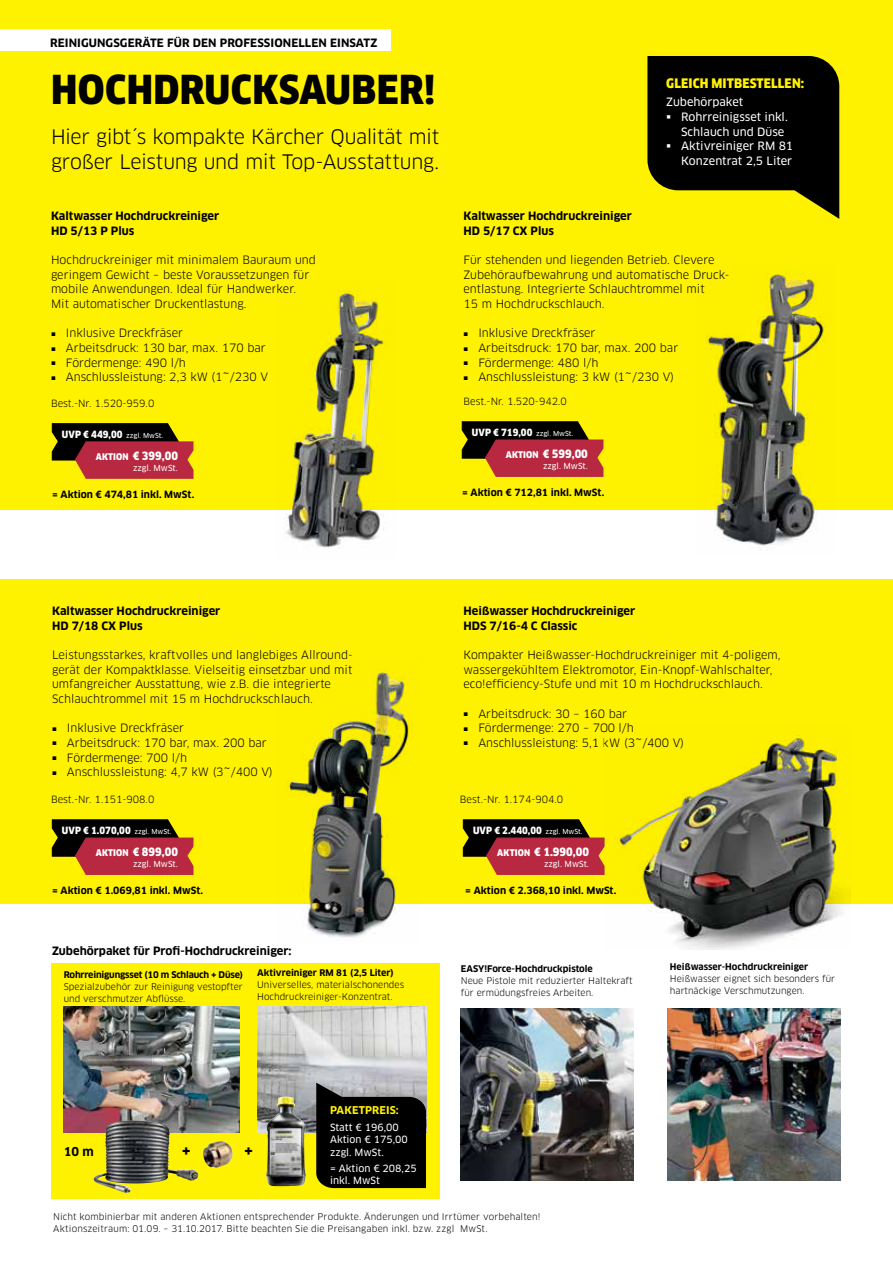
<style>
.page{position:relative;width:893px;height:1263px;background:#fff}
.page>*{position:absolute;margin:0;border:0;box-sizing:border-box;transform-origin:0 0}
.t1{font:900 39px "Clan Pro Narr";letter-spacing:.01em;color:#000}
.t2{font:19.5px/25.3px "Clan Pro";letter-spacing:-.015em;color:#000}
.t3{font:700 15px "Clan Pro";color:#000}
.t4{font:900 12.9px "Clan Pro Narr";letter-spacing:.01em;color:#fff200}
.t5{font:700 12px "Clan Pro";color:#000}
.t6{font:11.25px/14.7px "Clan Pro";color:#000}
.t7{font:700 11.25px/14.7px "Clan Pro";color:#000}
.t8{font:11.25px/14.7px "Clan Pro News";color:#fff;text-align:right}
.t9{font:900 11.25px "Clan Pro Narr";color:#fff}
.t10{font:700 11.25px/14.7px "Clan Pro";color:#fff}
.t11{font:700 10.5px "Clan Pro";color:#fff200}
.t12{font:700 9.75px "Clan Pro";color:#000}
.t13{font:900 9.75px "Clan Pro Narr";color:#fff}
.t14{font:9.75px "Clan Pro";color:#000}
.t15{font:9.75px/12.8px "Clan Pro News";color:#fff}
.t16{font:9px/11.7px "Clan Pro";color:#000}
.t17{font:700 9px "Clan Pro";color:#000}
.t18{font:700 9px "Clan Pro";letter-spacing:-.02em;color:#000}
.t19{font:8.1px "Clan Pro News";color:#fff}
.s1{font-family:"Arial";font-size:7.8px}
.s2{font-family:"Clan Pro News";font-weight:400;font-size:6.75px}
.s3{font-size:9px}
</style>
<div class="page">
<div style="left:0;top:11px;width:893px;height:499px;background:#fff200"></div>
<img style="left:706px;top:274px;width:119px;height:276px">
<img style="left:709px;top:277px;width:73px;height:266px">
<img style="left:289px;top:294px;width:90px;height:251px">
<div style="left:0;top:579px;width:893px;height:325px;background:#fff200"></div>
<img style="left:287px;top:672px;width:122px;height:266px">
<img style="left:290px;top:673px;width:93px;height:259px">
<img style="left:604px;top:735px;width:242px;height:215px">
<img style="left:619px;top:739px;width:177px;height:198px">
<img style="left:461px;top:1008px;width:172px;height:173px">
<img style="left:668px;top:1008px;width:172px;height:173px">
<svg style="left:52px;top:423px;width:141px;height:56px;background:#823422"></svg>
<div style="left:51px;top:963px;width:389px;height:236px;background:#fff200"></div>
<div style="left:0;top:0;width:893px;height:61px;background:#fff200"></div>
<svg style="left:647px;top:56px;width:192px;height:163px"></svg>
<div style="left:0;top:30px;width:390px;height:21px;background:#fff"></div>
<img style="left:64px;top:1006px;width:176px;height:126px">
<img style="left:203px;top:1141px;width:30px;height:27px">
<img style="left:93px;top:1121px;width:97px;height:72px">
<svg style="left:462px;top:421px;width:141px;height:56px;background:#823422"></svg>
<svg style="left:52px;top:819px;width:141px;height:56px;background:#823422"></svg>
<svg style="left:463px;top:819px;width:141px;height:56px;background:#823422"></svg>
<img style="left:257px;top:1006px;width:169px;height:126px">
<img style="left:266px;top:1096px;width:40px;height:90px">
<svg style="left:316px;top:1082px;width:110px;height:106px;background:#191918"></svg>
<p class="t7" style="left:50px;top:35px;width:64px">Reinigungsger</p>
<p class="t7" style="left:143px;top:35px;width:109px">äte für den profess</p>
<p class="t7" style="left:270px;top:35px;width:29px">ionelle</p>
<p class="t7" style="left:319px;top:35px;width:60px">n Einsatz</p>
<h1 class="t1" style="left:51px;top:67px;width:385px">HOCHDRUCKSAUBER!</h1>
<h2 class="t2" style="left:51px;top:124px;width:390px">Hier gibt´s kompakte Kärcher Qualität mit großer Leistung und mit Top-Ausstattung.</h2>
<p class="t7" style="left:51px;top:209px;width:170px">Kaltwasser Hochdruckreiniger<br>HD 5/13 P Plus</p>
<p class="t6" style="left:51px;top:253px;width:266px">Hochdruckreiniger mit minimalem Bauraum und geringem Gewicht – beste Voraussetzungen für mobile Anwendungen. Ideal für Handwerker.<br>Mit automatischer Druckentlastung.</p>
<p class="t6" style="left:51px;top:326px;width:134px"><span class="s1">■</span> Inklusive Dreckfräser</p>
<p class="t6" style="left:51px;top:340px;width:216px"><span class="s1">■</span> Arbeitsdruck: 130 bar, max. 170 bar</p>
<p class="t6" style="left:51px;top:355px;width:136px"><span class="s1">■</span> Fördermenge: 490 l/h</p>
<p class="t6" style="left:51px;top:370px;width:219px"><span class="s1">■</span> Anschlussleistung: 2,3 kW (1~/230 V</p>
<p class="t4" style="left:666px;top:75px;width:139px">GLEICH MITBESTELLEN:</p>
<p class="t8" style="left:666px;top:95px;width:78px">Zubehörpaket</p>
<p class="t8" style="left:666px;top:110px;width:123px">▪ Rohrreinigsset inkl.<br>Schlauch und Düse</p>
<p class="t8" style="left:666px;top:139px;width:129px">▪ Aktivreiniger RM 81<br>Konzentrat 2,5 Liter</p>
<p class="t7" style="left:463px;top:209px;width:170px">Kaltwasser Hochdruckreiniger<br>HD 5/17 CX Plus</p>
<p class="t6" style="left:463px;top:253px;width:268px">Für stehenden und liegenden Betrieb. Clevere Zubehöraufbewahrung und automatische Druck&shy;entlastung. Integrierte Schlauchtrommel mit<br>15 m Hochdruckschlauch.</p>
<p class="t6" style="left:463px;top:326px;width:134px"><span class="s1">■</span> Inklusive Dreckfräser</p>
<p class="t6" style="left:463px;top:340px;width:216px"><span class="s1">■</span> Arbeitsdruck: 170 bar, max. 200 bar</p>
<p class="t6" style="left:463px;top:355px;width:136px"><span class="s1">■</span> Fördermenge: 480 l/h</p>
<p class="t6" style="left:463px;top:370px;width:212px"><span class="s1">■</span> Anschlussleistung: 3 kW (1~/230 V)</p>
<p class="t14" style="left:51px;top:397px;width:105px">Best.-Nr. 1.520-959.0</p>
<p class="t14" style="left:463px;top:395px;width:105px">Best.-Nr. 1.520-942.0</p>
<p class="t13" style="left:62px;top:429px;width:103px">UVP € 449,00 <span class="s2">zzgl. MwSt.</span></p>
<p class="t9" style="left:96px;top:449px;width:84px"><span class="s3">AKTION</span> € 399,00</p>
<p class="t19" style="left:133px;top:463px;width:46px">zzgl. MwSt.</p>
<p class="t13" style="left:472px;top:427px;width:103px">UVP € 719,00 <span class="s2">zzgl. MwSt.</span></p>
<p class="t9" style="left:506px;top:448px;width:84px"><span class="s3">AKTION</span> € 599,00</p>
<p class="t19" style="left:543px;top:461px;width:46px">zzgl. MwSt.</p>
<p class="t12" style="left:52px;top:488px;width:144px">= Aktion € 474,81 inkl. MwSt.</p>
<p class="t12" style="left:462px;top:487px;width:144px">= Aktion € 712,81 inkl. MwSt.</p>
<p class="t7" style="left:52px;top:604px;width:170px">Kaltwasser Hochdruckreiniger<br>HD 7/18 CX Plus</p>
<p class="t6" style="left:52px;top:648px;width:302px">Leistungsstarkes, kraftvolles und langlebiges Allround&shy;gerät der Kompaktklasse. Vielseitig einsetzbar und mit umfangreicher Ausstattung, wie z.B. die integrierte Schlauchtrommel mit 15 m Hochdruckschlauch.</p>
<p class="t6" style="left:52px;top:721px;width:134px"><span class="s1">■</span> Inklusive Dreckfräser</p>
<p class="t6" style="left:52px;top:735px;width:216px"><span class="s1">■</span> Arbeitsdruck: 170 bar, max. 200 bar</p>
<p class="t6" style="left:52px;top:750px;width:136px"><span class="s1">■</span> Fördermenge: 700 l/h</p>
<p class="t6" style="left:52px;top:765px;width:222px"><span class="s1">■</span> Anschlussleistung: 4,7 kW (3~/400 V)</p>
<p class="t7" style="left:463px;top:604px;width:173px">Heißwasser Hochdruckreiniger<br>HDS 7/16-4 C Classic</p>
<p class="t6" style="left:463px;top:648px;width:319px">Kompakter Heißwasser-Hochdruckreiniger mit 4-poligem, wassergekühltem Elektromotor, Ein-Knopf-Wahlschalter, eco!efficiency-Stufe und mit 10 m Hochdruckschlauch.</p>
<p class="t6" style="left:463px;top:706px;width:165px"><span class="s1">■</span> Arbeitsdruck: 30 – 160 bar</p>
<p class="t6" style="left:463px;top:721px;width:172px"><span class="s1">■</span> Fördermenge: 270 – 700 l/h</p>
<p class="t6" style="left:463px;top:735px;width:222px"><span class="s1">■</span> Anschlussleistung: 5,1 kW (3~/400 V)</p>
<p class="t14" style="left:51px;top:793px;width:105px">Best.-Nr. 1.151-908.0</p>
<p class="t14" style="left:460px;top:793px;width:105px">Best.-Nr. 1.174-904.0</p>
<p class="t13" style="left:62px;top:825px;width:111px">UVP € 1.070,00 <span class="s2">zzgl. MwSt.</span></p>
<p class="t9" style="left:96px;top:846px;width:84px"><span class="s3">AKTION</span> € 899,00</p>
<p class="t19" style="left:133px;top:859px;width:46px">zzgl. MwSt.</p>
<p class="t13" style="left:473px;top:825px;width:111px">UVP € 2.440,00 <span class="s2">zzgl. MwSt.</span></p>
<p class="t9" style="left:497px;top:846px;width:93px"><span class="s3">AKTION</span> € 1.990,00</p>
<p class="t19" style="left:544px;top:859px;width:46px">zzgl. MwSt.</p>
<p class="t12" style="left:52px;top:885px;width:153px">= Aktion € 1.069,81 inkl. MwSt.</p>
<p class="t12" style="left:465px;top:885px;width:153px">= Aktion € 2.368,10 inkl. MwSt.</p>
<p class="t7" style="left:52px;top:944px;width:241px">Zubehörpaket für Profi-Hochdruckreiniger:</p>
<p class="t18" style="left:64px;top:970px;width:181px">Rohrreinigungsset (10 m Schlauch + Düse)</p>
<p class="t16" style="left:64px;top:981px;width:181px">Spezialzubehör zur Reinigung vestopfter und verschmutzer Abflüsse.</p>
<p class="t17" style="left:254px;top:964px;width:138px">Aktivreiniger RM 81 (2,5 Liter)</p>
<p class="t16" style="left:254px;top:975px;width:177px">Universelles, materialschonendes Hoch&shy;druckreinigungskonzentrat.</p>
<p class="t17" style="left:257px;top:968px;width:138px">Aktivreiniger RM 81 (2,5 Liter)</p>
<p class="t16" style="left:257px;top:979px;width:148px">Universelles, materialschonendes<br>Hochdruckreiniger-Konzentrat.</p>
<p class="t17" style="left:461px;top:964px;width:134px">EASY!Force-Hochdruckpistole</p>
<p class="t16" style="left:461px;top:975px;width:173px">Neue Pistole mit reduzierter Haltekraft für ermüdungsfreies Arbeiten.</p>
<p class="t17" style="left:670px;top:962px;width:140px">Heißwasser-Hochdruckreiniger</p>
<p class="t16" style="left:670px;top:973px;width:167px">Heißwasser eignet sich besonders für hartnäckige Verschmutzungen.</p>
<p class="t5" style="left:64px;top:1145px;width:31px">10 m</p>
<h3 class="t3" style="left:182px;top:1142px;width:11px">+</h3>
<h3 class="t3" style="left:244px;top:1142px;width:11px">+</h3>
<p class="t7" style="left:60px;top:1145px;width:30px">10 m</p>
<p class="t7" style="left:242px;top:1145px;width:8px">+</p>
<p class="t11" style="left:330px;top:1104px;width:15px">Pake</p>
<p class="t11" style="left:359px;top:1104px;width:14px">tpre</p>
<p class="t11" style="left:386px;top:1104px;width:14px">is:</p>
<p class="t15" style="left:330px;top:1121px;width:79px">Statt € 196,00<br>Aktion € 175,00 zzgl. MwSt.</p>
<p class="t15" style="left:330px;top:1163px;width:88px;line-height:12px">= Aktion € 208,25 inkl. MwSt</p>
<p class="t10" style="left:349px;top:1130px;width:79px">Paketpreis: statt € 233,24 nur € 208,25</p>
<p class="t16" style="left:53px;top:1211px;width:489px">Nicht kombinierbar mit anderen Aktionen entsprechender Produkte. Änderungen und Irrtümer vorbehalten!<br>Aktionszeitraum: 01.09. – 31.10.2017. Bitte beachten Sie die Preisangaben inkl. bzw. zzgl MwSt.</p>
</div>
